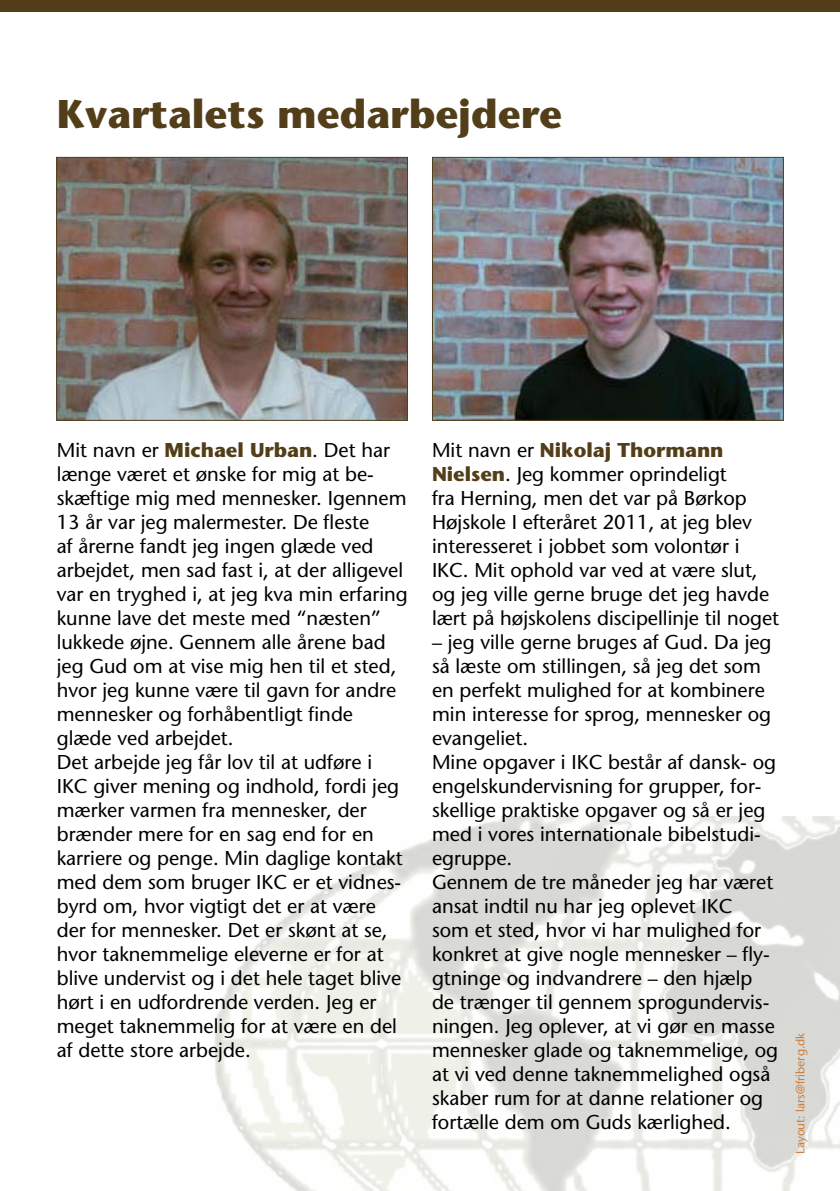
<style>
.page{position:relative;width:840px;height:1191px;background:#fff}
.page>*{position:absolute;margin:0;border:0;box-sizing:border-box;transform-origin:0 0}
.t1{font:700 40px "Stone Sans Std";color:#523f1a}
.t2{font:500 20px/24px "Stone Sans Std";color:#000}
.t3{font:500 12px "Stone Sans Std";color:#ca7f40}
.s1{font-weight:700;color:#523f1a}
</style>
<div class="page">
<img style="left:214px;top:816px;width:625px;height:375px">
<div style="left:0;top:0;width:839px;height:11px;background:#523f1a"></div>
<img style="left:58px;top:159px;width:348px;height:260px">
<div style="left:56px;top:157px;width:352px;height:264px;border:1px solid #523f1a"></div>
<img style="left:434px;top:159px;width:347px;height:260px">
<div style="left:432px;top:157px;width:351px;height:264px;border:1px solid #523f1a"></div>
<h1 class="t1" style="left:57px;top:90px;width:506px">Kvartalets medarbejdere</h1>
<p class="t2" style="left:57px;top:438px;width:352px">Mit navn er <span class="s1">Michael Urban</span>. Det har længe været et ønske for mig at be&shy;skæftige mig med mennesker. Igennem 13 år var jeg malermester. De fleste<br>af årerne fandt jeg ingen glæde ved arbejdet, men sad fast i, at der alligevel var en tryghed i, at jeg kva min erfaring kunne lave det meste med “næsten” lukkede øjne. Gennem alle årene bad jeg Gud om at vise mig hen til et sted, hvor jeg kunne være til gavn for andre mennesker og forhåbentligt finde glæde ved arbejdet.<br>Det arbejde jeg får lov til at udføre i IKC giver mening og indhold, fordi jeg mærker varmen fra mennesker, der brænder mere for en sag end for en karriere og penge. Min daglige kontakt med dem som bruger IKC er et vidnes&shy;byrd om, hvor vigtigt det er at være der for mennesker. Det er skønt at se, hvor taknemmelige eleverne er for at blive undervist og i det hele taget blive hørt i en udfordrende verden. Jeg er meget taknemmelig for at være en del af dette store arbejde.</p>
<p class="t2" style="left:432px;top:438px;width:348px">Mit navn er <span class="s1">Nikolaj Thormann Nielsen</span>. Jeg kommer oprindeligt<br>fra Herning, men det var på Børkop Højskole I efteråret 2011, at jeg blev interesseret i jobbet som volontør i IKC. Mit ophold var ved at være slut, og jeg ville gerne bruge det jeg havde lært på højskolens discipellinje til noget</p>
<p class="t2" style="left:432px;top:630px;width:347px">– jeg ville gerne bruges af Gud. Da jeg så læste om stillingen, så jeg det som en perfekt mulighed for at kombinere min interesse for sprog, mennesker og evangeliet.<br>Mine opgaver i IKC består af dansk- og engelskundervisning for grupper, for&shy;skellige praktiske opgaver og så er jeg med i vores internationale bibelstudi&shy;egruppe.<br>Gennem de tre måneder jeg har været ansat indtil nu har jeg oplevet IKC<br>som et sted, hvor vi har mulighed for konkret at give nogle mennesker – fly&shy;gtninge og indvandrere – den hjælp de trænger til gennem sprogundervis&shy;ningen. Jeg oplever, at vi gør en masse mennesker glade og taknemmelige, og at vi ved denne taknemmelighed også skaber rum for at danne relationer og fortælle dem om Guds kærlighed.</p>
<p class="t3" style="left:792px;top:1154px;width:123px;rotate:-90deg">Layout: lars@friberg.dk</p>
</div>
